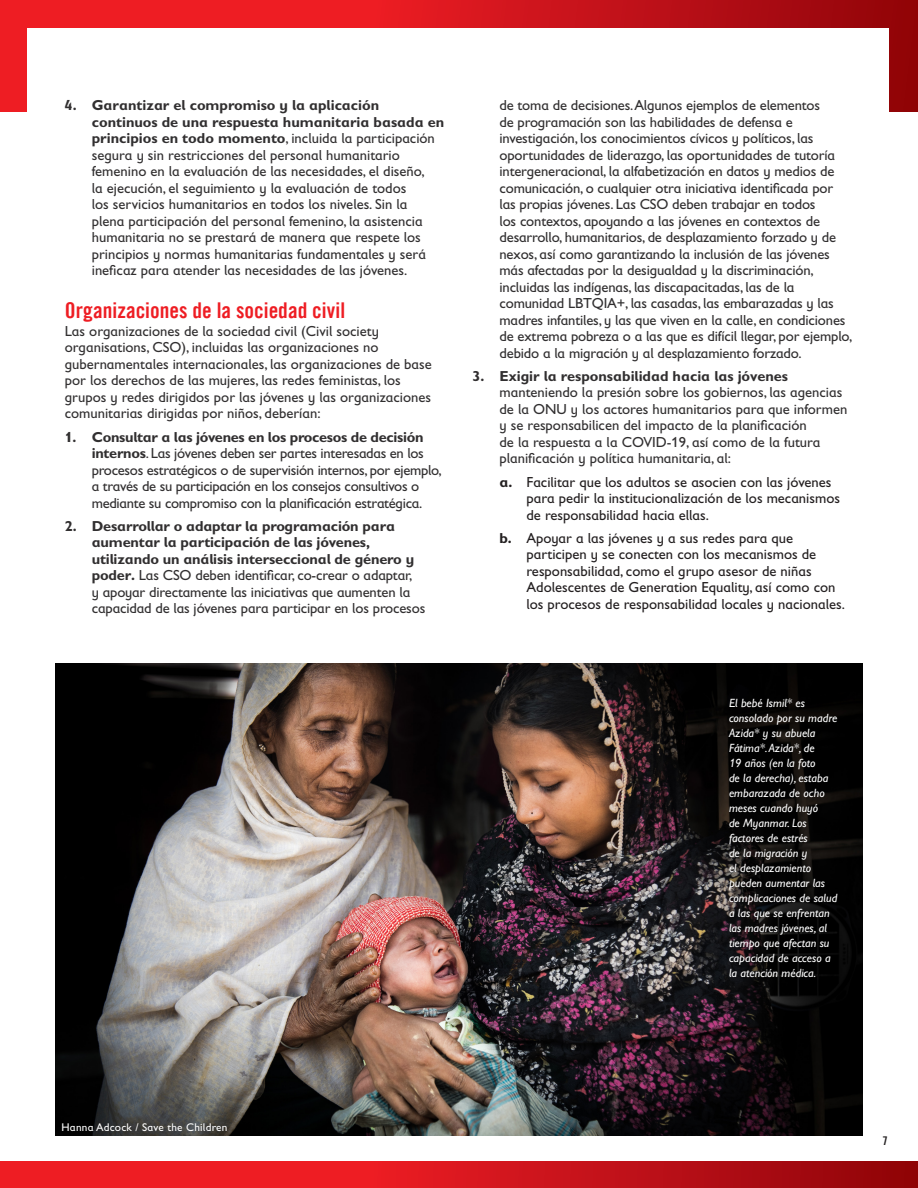
<style>
.page{position:relative;width:918px;height:1188px;background:#fff}
.page>*{position:absolute;margin:0;border:0;box-sizing:border-box;transform-origin:0 0}
.BHED{font:21.75px "Trade Gothic Bold Cond Twenty";color:#ee1d23}
.LEDE{font:14.7px/16.5px "Gill Sans Infant Std";letter-spacing:-.01em;color:#312f30}
.t1{font:14.7px/16.5px "Gill Sans Infant Std";color:#231f20}
.t2{font:700 14.55px/16.5px "Gill Sans Infant Std";letter-spacing:-.01em;color:#312f30}
.CTL{font:italic 12px/15px "Gill Sans Infant Std";color:#fff}
.t3{font:12px "Trade Gothic Bold Cond Twenty";color:#231f20}
.CREDIT{font:11.25px "Gill Sans Infant Std";letter-spacing:.02em;color:#fff}
.s1{font-weight:700;font-size:14.55px}
.s2{font-weight:700}
</style>
<div class="page">
<svg style="left:0;top:1161px;width:918px;height:27px;background:#d0151b"></svg>
<svg style="left:0;top:0;width:918px;height:111px;background:#ce1a20"></svg>
<div style="left:27px;top:29px;width:862px;height:134px;background:#fff"></div>
<img style="left:56px;top:663px;width:807px;height:472px">
<p class="t2" style="left:92px;top:97px;width:354px;text-indent:-27px">4. Garantizar el compromiso y la aplicación continuos de una respuesta humanitaria basada en</p>
<p class="LEDE" style="left:92px;top:130px;width:345px"><span class="s1">principios en todo momento</span>, incluida la participación segura y sin restricciones del personal humanitario femenino en la evaluación de las necesidades, el diseño, la ejecución, el seguimiento y la evaluación de todos<br>los servicios humanitarios en todos los niveles. Sin la plena participación del personal femenino, la asistencia humanitaria no se prestará de manera que respete los principios y normas humanitarias fundamentales y será ineficaz para atender las necesidades de las jóvenes.</p>
<p class="BHED" style="left:65px;top:297px;width:282px">Organizaciones de la sociedad civil</p>
<p class="LEDE" style="left:65px;top:323px;width:368px">Las organizaciones de la sociedad civil (Civil society organisations, CSO), incluidas las organizaciones no gubernamentales internacionales, las organizaciones de base por los derechos de las mujeres, las redes feministas, los grupos y redes dirigidos por las jóvenes y las organizaciones comunitarias dirigidas por niños, deberían:</p>
<p class="t2" style="left:65px;top:428px;width:360px">1. Consultar a las jóvenes en los procesos de decisión</p>
<p class="LEDE" style="left:92px;top:445px;width:351px"><span class="s1">internos</span>. Las jóvenes deben ser partes interesadas en los procesos estratégicos o de supervisión internos, por ejemplo, a través de su participación en los consejos consultivos o mediante su compromiso con la planificación estratégica.</p>
<p class="t2" style="left:92px;top:518px;width:324px;text-indent:-27px">2. Desarrollar o adaptar la programación para aumentar la participación de las jóvenes, utilizando un análisis interseccional de género y</p>
<p class="LEDE" style="left:92px;top:567px;width:335px"><span class="s1">poder</span><span class="s2">.</span> Las CSO deben identificar, co-crear o adaptar,<br>y apoyar directamente las iniciativas que aumenten la capacidad de las jóvenes para participar en los procesos</p>
<p class="LEDE" style="left:500px;top:97px;width:354px">de toma de decisiones.Algunos ejemplos de elementos<br>de programación son las habilidades de defensa e investigación, los conocimientos cívicos y políticos, las oportunidades de liderazgo, las oportunidades de tutoría intergeneracional, la alfabetización en datos y medios de comunicación, o cualquier otra iniciativa identificada por las propias jóvenes. Las CSO deben trabajar en todos<br>los contextos, apoyando a las jóvenes en contextos de desarrollo, humanitarios, de desplazamiento forzado y de nexos, así como garantizando la inclusión de las jóvenes más afectadas por la desigualdad y la discriminación, incluidas las indígenas, las discapacitadas, las de la comunidad LBTQIA+, las casadas, las embarazadas y las madres infantiles, y las que viven en la calle, en condiciones de extrema pobreza o a las que es difícil llegar, por ejemplo, debido a la migración y al desplazamiento forzado.</p>
<p class="t2" style="left:472px;top:368px;width:317px">3. Exigir la responsabilidad hacia las jóvenes</p>
<p class="LEDE" style="left:500px;top:384px;width:349px">manteniendo la presión sobre los gobiernos, las agencias de la ONU y los actores humanitarios para que informen y se responsabilicen del impacto de la planificación<br>de la respuesta a la COVID-19, así como de la futura planificación y política humanitaria, al:</p>
<p class="t1" style="left:526px;top:473px;width:315px;text-indent:-27px"><span class="s1">a.</span> Facilitar que los adultos se asocien con las jóvenes para pedir la institucionalización de los mecanismos de responsabilidad hacia ellas.</p>
<p class="t1" style="left:526px;top:530px;width:320px;text-indent:-27px"><span class="s1">b.</span> Apoyar a las jóvenes y a sus redes para que participen y se conecten con los mecanismos de responsabilidad, como el grupo asesor de niñas Adolescentes de Generation Equality, así como con los procesos de responsabilidad locales y nacionales.</p>
<p class="CTL" style="left:729px;top:696px;width:110px">El bebé Ismil* es consolado por su madre<br>Azida* y su abuela<br>Fátima*. Azida*, de<br>19 años (en la foto<br>de la derecha), estaba embarazada de ocho meses cuando huyó<br>de Myanmar. Los factores de estrés<br>de la migración y<br>el desplazamiento pueden aumentar las complicaciones de salud a las que se enfrentan las madres jóvenes, al tiempo que afectan su capacidad de acceso a la atención médica.</p>
<p class="CREDIT" style="left:62px;top:1121px;width:167px">Hanna Adcock / Save the Children</p>
<p class="t3" style="left:882px;top:1134px;width:7px">7</p>
</div>
